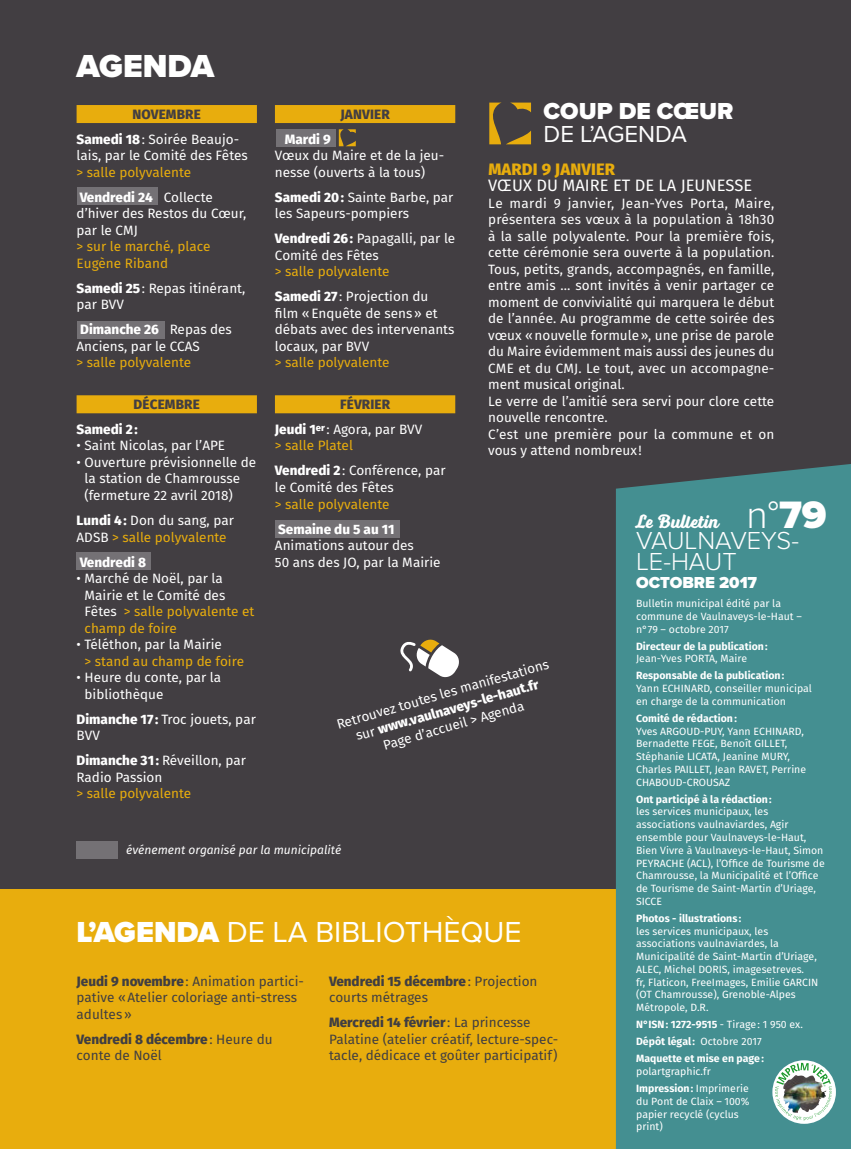
<style>
.page{position:relative;width:851px;height:1149px;background:#fff}
.page>*{position:absolute;margin:0;border:0;box-sizing:border-box;transform-origin:0 0}
.t1{font:300 39.6px "Proxima Nova";color:#fff}
.t2{font:900 33px "Proxima Nova";color:#fff}
.t3{font:30px "Proxima Nova";color:#fff}
.t4{font:300 25.5px/21px "Proxima Nova";color:#fff}
.t5{font:900 24px "Proxima Nova";color:#fff}
.t6{font:24px "Proxima Nova";color:#fff}
.t7{font:700 19.5px "Voltage";color:#fff}
.t8{font:16.5px "Fira Sans";color:#fff}
.t9{font:800 16.5px "Fira Sans";letter-spacing:.01em;color:#e8ad0d}
.t10{font:900 16.5px "Proxima Nova";color:#fff}
.t11{font:13.5px/16.5px "Fira Sans";color:#fff}
.t12{font:13.5px/16.5px "Fira Sans";color:#403e42}
.t13{font:13.5px/25px "Fira Sans";color:#e8ad0d}
.t14{font:800 13.5px "Fira Sans";color:#fff}
.t15{font:800 13.5px "Fira Sans";letter-spacing:.01em;color:#423e42}
.t16{font:italic 12px "Fira Sans";color:#fff}
.t17{font:10.5px/12.8px "Fira Sans";color:#fff}
.t18{font:700 10.5px/17px "Fira Sans";color:#fff}
.s1{font-weight:800;color:#423e42}
.s2{font-weight:800}
.s3{font-weight:800;color:#fff}
.s4{color:#fff}
.s5{color:#e8ad0d}
.s6{font-weight:900}
.s7{font-weight:400}
.s8{font-weight:700}
</style>
<div class="page">
<div style="left:0;top:0;width:850px;height:1148px;background:#423e42"></div>
<div style="left:0;top:889px;width:621px;height:259px;background:#e8ad0d"></div>
<div style="left:615px;top:464px;width:235px;height:684px;background:#448f91"></div>
<svg style="left:772px;top:1059px;width:63px;height:64px"></svg>
<img style="left:774px;top:1062px;width:57px;height:58px">
<svg style="left:400px;top:639px;width:59px;height:39px"></svg>
<svg style="left:489px;top:103px;width:42px;height:41px"></svg>
<div style="left:77px;top:187px;width:80px;height:17px;background:#747175"></div>
<div style="left:77px;top:321px;width:87px;height:17px;background:#747175"></div>
<div style="left:276px;top:129px;width:59px;height:17px;background:#747175"></div>
<div style="left:77px;top:552px;width:74px;height:17px;background:#747175"></div>
<div style="left:275px;top:520px;width:124px;height:17px;background:#747175"></div>
<div style="left:76px;top:840px;width:42px;height:18px;background:#747175"></div>
<div style="left:77px;top:105px;width:180px;height:18px;background:#e8ad0d"></div>
<div style="left:77px;top:395px;width:180px;height:18px;background:#e8ad0d"></div>
<div style="left:275px;top:105px;width:180px;height:18px;background:#e8ad0d"></div>
<div style="left:275px;top:395px;width:180px;height:18px;background:#e8ad0d"></div>
<svg style="left:338px;top:129px;width:18px;height:17px"></svg>
<h2 class="t2" style="left:77px;top:54px;width:139px">AGENDA</h2>
<h3 class="t5" style="left:543px;top:102px;width:191px">COUP DE CŒUR</h3>
<h3 class="t6" style="left:543px;top:125px;width:145px">DE L’AGENDA</h3>
<p class="t9" style="left:488px;top:162px;width:128px">MARDI 9 JANVIER</p>
<p class="t8" style="left:488px;top:179px;width:265px">VŒUX DU MAIRE ET DE LA JEUNESSE</p>
<p class="t11" style="left:488px;top:195px;width:287px">Le mardi 9 janvier, Jean-Yves Porta, Maire, présentera ses vœux à la population à 18h30 à la salle polyvalente. Pour la première fois, cette cérémonie sera ouverte à la population.<br>Tous, petits, grands, accompagnés, en famille, entre amis … sont invités à venir partager ce moment de convivialité qui marquera le début de l’année. Au programme de cette soirée des vœux « nouvelle formule », une prise de parole du Maire évidemment mais aussi des jeunes du CME et du CMJ. Le tout, avec un accompagne&shy;ment musical original.<br>Le verre de l’amitié sera servi pour clore cette nouvelle rencontre.<br>C’est une première pour la commune et on vous y attend nombreux !</p>
<p class="t11" style="left:77px;top:102px;width:164px;line-height:25px;text-indent:56px"><span class="s1">NOVEMBRE<br></span><span class="s2">Samedi 18</span> : Soirée Beaujo-</p>
<p class="t11" style="left:77px;top:148px;width:173px">lais, par le Comité des Fêtes</p>
<p class="t13" style="left:77px;top:160px;width:138px">&gt; salle polyvalente<br><span class="s3">Vendredi 24</span> <span class="s4">Collecte</span></p>
<p class="t11" style="left:77px;top:206px;width:171px">d’hiver des Restos du Cœur, par le CMJ</p>
<p class="t13" style="left:77px;top:239px;width:135px;line-height:16.5px">&gt; sur le marché, place<br>Eugène Riband</p>
<p class="t11" style="left:77px;top:281px;width:170px"><span class="s2">Samedi 25</span> : Repas itinérant, par BVV</p>
<p class="t11" style="left:77px;top:322px;width:157px"><span class="s2">Dimanche 26</span> Repas des<br>Anciens, par le CCAS</p>
<p class="t13" style="left:77px;top:351px;width:116px">&gt; salle polyvalente</p>
<p class="t15" style="left:134px;top:398px;width:68px">DÉCEMBRE</p>
<p class="t14" style="left:77px;top:423px;width:63px">Samedi 2 :</p>
<p class="t11" style="left:77px;top:438px;width:150px">• Saint Nicolas, par l’APE</p>
<p class="t11" style="left:84px;top:455px;width:173px;text-indent:-8px">• Ouverture prévisionnelle de la station de Chamrousse (fermeture 22 avril 2018)</p>
<p class="t11" style="left:77px;top:513px;width:159px"><span class="s2">Lundi 4 :</span> Don du sang, par<br>ADSB <span class="s5">&gt; salle polyvalente</span></p>
<p class="t14" style="left:80px;top:556px;width:68px">Vendredi 8</p>
<p class="t11" style="left:84px;top:571px;width:171px;text-indent:-8px">• Marché de Noël, par la<br>Mairie et le Comité des<br>Fêtes <span class="s5">&gt; salle polyvalente et champ de foire</span></p>
<p class="t11" style="left:77px;top:637px;width:147px">• Téléthon, par la Mairie</p>
<p class="t13" style="left:84px;top:649px;width:161px">&gt; stand au champ de foire</p>
<p class="t11" style="left:84px;top:670px;width:138px;text-indent:-8px">• Heure du conte, par la bibliothèque</p>
<p class="t11" style="left:77px;top:711px;width:181px"><span class="s2">Dimanche 17 :</span> Troc jouets, par<br>BVV</p>
<p class="t11" style="left:77px;top:753px;width:171px"><span class="s2">Dimanche 31 :</span> Réveillon, par<br>Radio Passion</p>
<p class="t13" style="left:77px;top:781px;width:116px">&gt; salle polyvalente</p>
<p class="t15" style="left:340px;top:108px;width:51px">JANVIER</p>
<p class="t14" style="left:284px;top:133px;width:48px">Mardi 9</p>
<p class="t11" style="left:275px;top:148px;width:171px">Vœux du Maire et de la jeu&shy;nesse (ouverts à la tous)</p>
<p class="t11" style="left:275px;top:190px;width:180px"><span class="s2">Samedi 20 :</span> Sainte Barbe, par les Sapeurs-pompiers</p>
<p class="t11" style="left:275px;top:231px;width:182px"><span class="s2">Vendredi 26 :</span> Papagalli, par le<br>Comité des Fêtes</p>
<p class="t13" style="left:275px;top:260px;width:155px">&gt; salle polyvalente<br><span class="s3">Samedi 27</span> <span class="s4">: Projection du</span></p>
<p class="t11" style="left:275px;top:306px;width:181px">film « Enquête de sens » et débats avec des intervenants locaux, par BVV</p>
<p class="t13" style="left:275px;top:351px;width:116px">&gt; salle polyvalente</p>
<p class="t11" style="left:275px;top:392px;width:149px;line-height:25px;text-indent:65px"><span class="s1">FÉVRIER<br></span><span class="s2">Jeudi 1</span><sup>er</sup> : Agora, par BVV</p>
<p class="t11" style="left:275px;top:434px;width:172px;line-height:25px"><span class="s5">&gt; salle Platel<br></span><span class="s2">Vendredi 2</span> : Conférence, par</p>
<p class="t11" style="left:275px;top:480px;width:120px">le Comité des Fêtes</p>
<p class="t13" style="left:275px;top:492px;width:116px">&gt; salle polyvalente</p>
<p class="t14" style="left:278px;top:523px;width:118px">Semaine du 5 au 11</p>
<p class="t11" style="left:275px;top:538px;width:167px">Animations autour des<br>50 ans des JO, par la Mairie</p>
<h1 class="t1" style="left:746px;top:500px;width:82px">n°<span class="s6">79</span></h1>
<h3 class="t7" style="left:636px;top:515px;width:84px">Le Bulletin</h3>
<h3 class="t4" style="left:636px;top:531px;width:164px">VAULNAVEYS-<br>LE-HAUT</h3>
<p class="t10" style="left:636px;top:576px;width:122px">OCTOBRE 2017</p>
<p class="t17" style="left:636px;top:597px;width:167px">Bulletin municipal édité par la commune de Vaulnaveys-le-Haut – n°79 – octobre 2017</p>
<p class="t18" style="left:636px;top:638px;width:133px">Directeur de la publication :</p>
<p class="t17" style="left:636px;top:653px;width:113px">Jean-Yves PORTA, Maire</p>
<p class="t18" style="left:636px;top:668px;width:150px">Responsable de la publication :</p>
<p class="t17" style="left:636px;top:682px;width:177px">Yann ECHINARD, conseiller municipal en charge de la communication</p>
<p class="t18" style="left:636px;top:710px;width:102px">Comité de rédaction :</p>
<p class="t17" style="left:636px;top:725px;width:172px">Yves ARGOUD-PUY, Yann ECHINARD,<br>Bernadette FEGE, Benoît GILLET,<br>Stéphanie LICATA, Jeanine MURY,<br>Charles PAILLET, Jean RAVET, Perrine<br>CHABOUD-CROUSAZ</p>
<p class="t18" style="left:636px;top:791px;width:137px">Ont participé à la rédaction :</p>
<p class="t17" style="left:636px;top:806px;width:190px">les services municipaux, les associations vaulnaviardes, Agir ensemble pour Vaulnaveys-le-Haut, Bien Vivre à Vaulnaveys-le-Haut, Simon PEYRACHE (ACL), l’Office de Tourisme de Chamrousse, la Municipalité et l’Office de Tourisme de Saint-Martin d’Uriage, SICCE</p>
<p class="t18" style="left:636px;top:910px;width:107px">Photos - illustrations :</p>
<p class="t17" style="left:636px;top:925px;width:184px">les services municipaux, les associations vaulnaviardes, la Municipalité de Saint-Martin d’Uriage, ALEC, Michel DORIS, imagesetreves.<br>fr, Flaticon, FreeImages, Emilie GARCIN (OT Chamrousse), Grenoble-Alpes Métropole, D.R.</p>
<p class="t18" style="left:636px;top:1016px;width:168px">N°ISN : 1272-9515 <span class="s7">- Tirage : 1 950 ex.<br></span>Dépôt légal : <span class="s7">Octobre 2017<br></span>Maquette et mise en page :</p>
<p class="t17" style="left:636px;top:1063px;width:114px;line-height:17px">polartgraphic.fr<br><span class="s8">Impression :</span> Imprimerie</p>
<p class="t17" style="left:636px;top:1095px;width:115px">du Pont de Claix – 100% papier recyclé (cyclus print)</p>
<p class="t11" style="left:335px;top:717px;width:221px;text-align:center;rotate:-16deg">Retrouvez toutes les manifestations sur <span class="s2">www.vaulnaveys-le-haut.fr<br></span>Page d’accueil &gt; Agenda</p>
<p class="t16" style="left:126px;top:845px;width:216px">événement organisé par la municipalité</p>
<h3 class="t3" style="left:77px;top:920px;width:446px"><span class="s6">L’AGENDA</span> DE LA BIBLIOTHÈQUE</h3>
<p class="t12" style="left:77px;top:973px;width:229px"><span class="s2">Jeudi 9 novembre</span> : Animation partici&shy;pative « Atelier coloriage anti-stress adultes »</p>
<p class="t12" style="left:77px;top:1031px;width:198px"><span class="s2">Vendredi 8 décembre</span> : Heure du conte de Noël</p>
<p class="t12" style="left:329px;top:973px;width:210px"><span class="s2">Vendredi 15 décembre</span> : Projection courts métrages</p>
<p class="t12" style="left:329px;top:1014px;width:231px"><span class="s2">Mercredi 14 février</span> : La princesse<br>Palatine (atelier créatif, lecture-spec&shy;tacle, dédicace et goûter participatif)</p>
</div>
